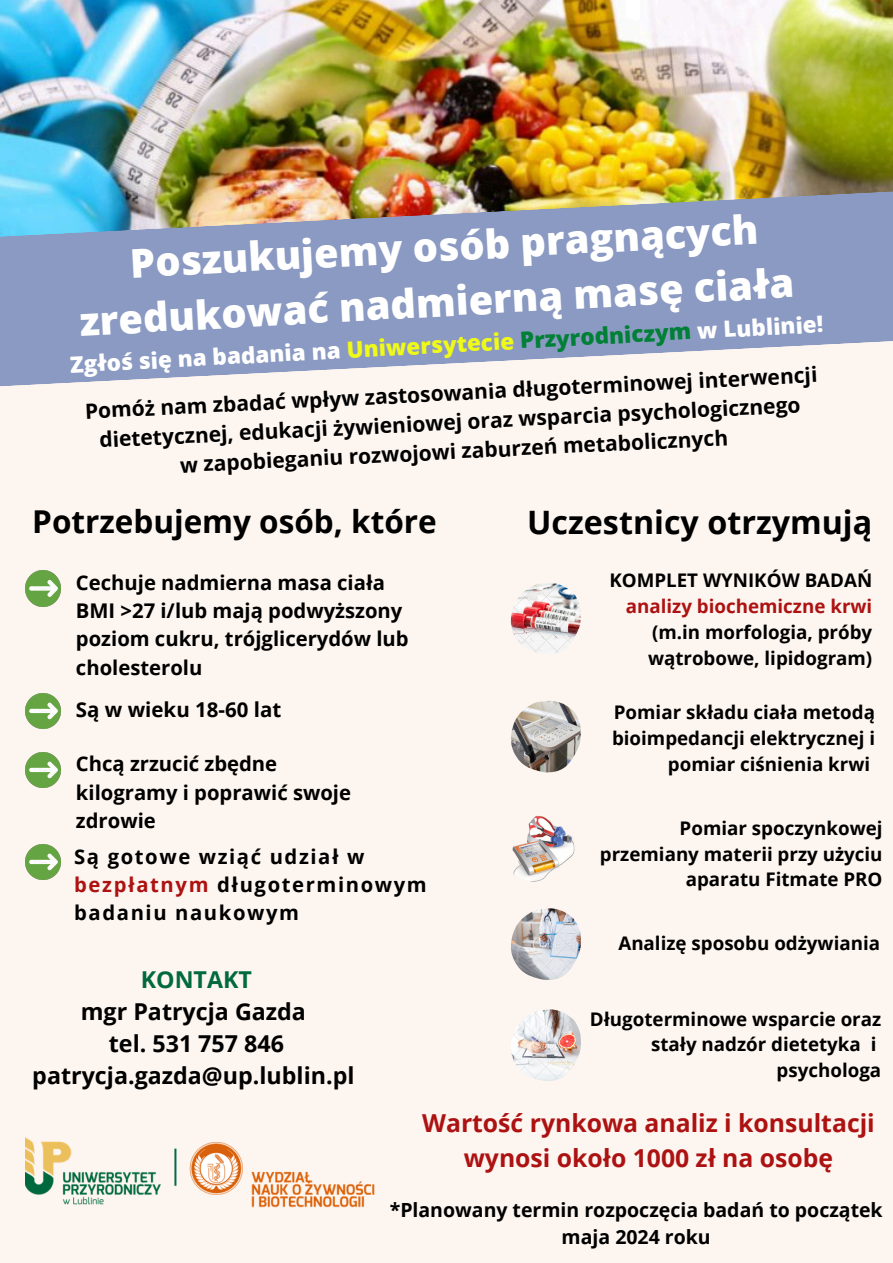
<style>
.page{position:relative;width:893px;height:1263px;background:#fdf5ef}
.page>*{position:absolute;margin:0;border:0;box-sizing:border-box;transform-origin:0 0}
.t1{font:800 39.75px/55.1px "Open Sans";color:#fff;text-align:center}
.t2{font:700 32.25px "Open Sans";color:#000}
.t3{font:700 31.5px "Open Sans";color:#000}
.t4{font:700 24.75px/34.3px "Open Sans";color:#ad1212;text-align:center}
.t5{font:700 23.25px/32.1px "Open Sans";color:#000;text-align:center}
.t6{font:800 22.5px "Open Sans";color:#fff}
.t7{font:700 21px/29.2px "Open Sans";color:#000;text-align:center}
.t8{font:700 20.48px "Open Sans";color:#000}
.t9{font:700 20.25px/28.1px "Open Sans";color:#000}
.t10{font:700 20.25px/28.1px "Open Sans";letter-spacing:.08em;color:#000}
.t11{font:700 19.5px/27px "Open Sans";color:#000;text-align:center}
.t12{font:700 18.75px/25.9px "Open Sans";color:#000;text-align:right}
.s1{color:#effa19}
.s2{color:#008037}
.s3{color:#ad1212}
.s4{color:#00693f}
</style>
<div class="page">
<img style="left:25px;top:1137px;width:350px;height:71px">
<img style="left:0;top:0;width:893px;height:188px">
<svg style="left:0;top:188px;width:893px;height:199px;background:#9ba6bf"></svg>
<img style="left:25px;top:571px;width:36px;height:35px">
<img style="left:25px;top:693px;width:36px;height:36px">
<img style="left:25px;top:752px;width:36px;height:35px">
<img style="left:25px;top:844px;width:36px;height:36px">
<img style="left:511px;top:583px;width:70px;height:71px">
<img style="left:511px;top:701px;width:70px;height:71px">
<img style="left:512px;top:816px;width:63px;height:66px">
<img style="left:511px;top:908px;width:70px;height:72px">
<img style="left:511px;top:1009px;width:70px;height:72px">
<p class="t1" style="left:75px;top:237px;width:717px;rotate:-3deg">Poszukujemy osób pragnących zredukować nadmierną masę ciała</p>
<p class="t6" style="left:69px;top:349px;width:756px;rotate:-3deg">Zgłoś się na badania na <span class="s1">Uniwersytecie</span> <span class="s2">Przyrodniczym</span> w Lublinie!</p>
<h4 class="t7" style="left:84px;top:397px;width:735px;rotate:-3deg">Pomóż nam zbadać wpływ zastosowania długoterminowej interwencji dietetycznej, edukacji żywieniowej oraz wsparcia psychologicznego<br>w zapobieganiu rozwojowi zaburzeń metabolicznych</h4>
<p class="t3" style="left:32px;top:499px;width:406px">Potrzebujemy osób, które</p>
<p class="t2" style="left:527px;top:499px;width:346px">Uczestnicy otrzymują</p>
<p class="t9" style="left:76px;top:568px;width:334px">Cechuje nadmierna masa ciała<br>BMI &gt;27 i/lub mają podwyższony poziom cukru, trójglicerydów lub cholesterolu</p>
<p class="t8" style="left:76px;top:695px;width:207px">Są w wieku 18-60 lat</p>
<h4 class="t9" style="left:76px;top:749px;width:277px">Chcą zrzucić zbędne kilogramy i poprawić swoje zdrowie</h4>
<h3 class="t10" style="left:74px;top:842px;width:354px">Są gotowe wziąć udział w <span class="s3">bezpłatnym</span> długoterminowym badaniu naukowym</h3>
<h4 class="t5" style="left:32px;top:963px;width:324px"><span class="s4">KONTAKT<br></span>mgr Patrycja Gazda<br>tel. 531 757 846 patrycja.gazda@up.lublin.pl</h4>
<p class="t12" style="left:609px;top:567px;width:264px">KOMPLET WYNIKÓW BADAŃ</p>
<p class="t12" style="left:648px;top:593px;width:226px;text-align:justify;text-indent:-22px"><span class="s3">analizy biochemiczne krwi </span>(m.in morfologia, próby wątrobowe, lipidogram)</p>
<h3 class="t12" style="left:612px;top:699px;width:265px">Pomiar składu ciała metodą bioimpedancji elektrycznej i pomiar ciśnienia krwi</h3>
<p class="t12" style="left:600px;top:814px;width:284px">Pomiar spoczynkowej przemiany materii przy użyciu aparatu Fitmate PRO</p>
<p class="t12" style="left:618px;top:930px;width:263px">Analizę sposobu odżywiania</p>
<p class="t12" style="left:590px;top:1005px;width:293px">Długoterminowe wsparcie oraz stały nadzór dietetyka i psychologa</p>
<p class="t4" style="left:422px;top:1105px;width:454px">Wartość rynkowa analiz i konsultacji wynosi około 1000 zł na osobę</p>
<p class="t11" style="left:390px;top:1196px;width:494px">*Planowany termin rozpoczęcia badań to początek maja 2024 roku</p>
</div>
